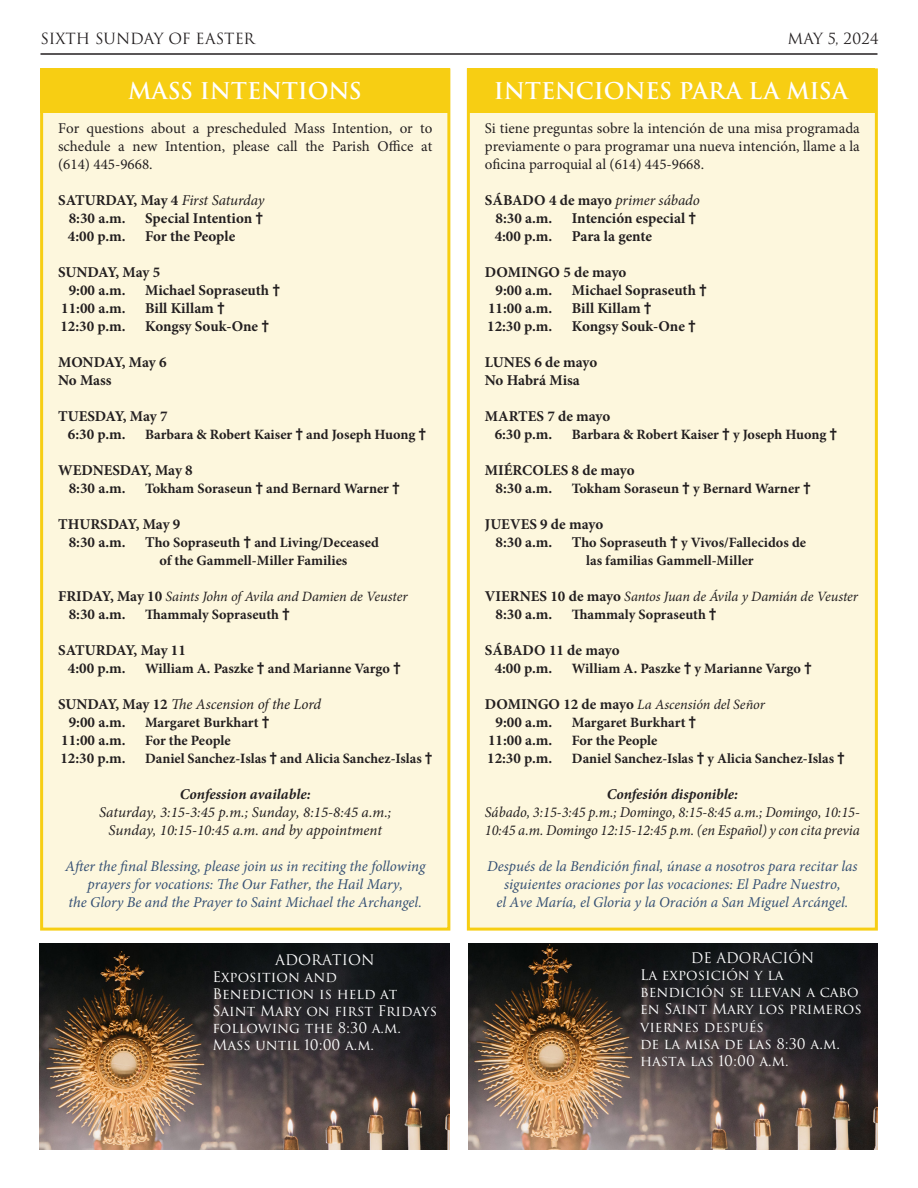
<style>
.page{position:relative;width:918px;height:1188px;background:#fff}
.page>*{position:absolute;margin:0;border:0;box-sizing:border-box;transform-origin:0 0}
.t1{font:600 22.5px "Trajan Pro 3";color:#fff}
.t2{font:700 15px "Minion Pro";color:#231f20}
.t3{font:italic 15px/18px "Minion Pro";color:#355074;text-align:center}
.t4{font:15px/18px "Minion Pro";color:#231f20;text-align:justify}
.t5{font:italic 15px "Minion Pro";color:#231f20}
.t6{font:italic 15px/18px "Minion Pro";color:#231f20;scale:.96 1}
.t7{font:italic 700 15px "Minion Pro";color:#231f20}
.t8{font:15px "Trajan Pro 3";color:#231f20}
.t9{font:700 14.25px "Minion Pro";color:#231f20}
.t10{font:14.25px/17.1px "Trajan Pro 3";color:#fff}
.t11{font:italic 14.25px "Minion Pro";letter-spacing:-.005em;color:#231f20}
.s1{font-weight:400;font-style:italic}
.s2{font-family:"Source Sans Pro"}
.s3{font-family:"Source Sans Pro";font-size:15px}
.s4{font-size:15px}
.s5{font-weight:700;font-style:normal;font-size:15px}
.s6{font-weight:700;font-style:normal}
</style>
<div class="page">
<hr style="left:40px;top:53px;width:838px;height:2px;background:#231f20">
<div style="left:468px;top:70px;width:408px;height:859px;background:#fdf7dd"></div>
<div style="left:467px;top:68px;width:411px;height:863px;border:3px solid #f7ce13"></div>
<div style="left:467px;top:68px;width:408px;height:45px;background:#f7ce13"></div>
<div style="left:42px;top:70px;width:407px;height:859px;background:#fdf7dd"></div>
<div style="left:40px;top:68px;width:410px;height:863px;border:3px solid #f7ce13"></div>
<div style="left:40px;top:68px;width:410px;height:45px;background:#f7ce13"></div>
<img style="left:468px;top:943px;width:410px;height:206px">
<img style="left:40px;top:943px;width:409px;height:206px">
<p class="t8" style="left:40px;top:28px;width:216px">SIXTH SUNDAY OF EASTER</p>
<p class="t8" style="left:787px;top:28px;width:93px">MAY 5, 2024</p>
<p class="t1" style="left:128px;top:75px;width:235px">MASS INTENTIONS</p>
<p class="t4" style="left:58px;top:120px;width:376px">For questions about a prescheduled Mass Intention, or to schedule a new Intention, please call the Parish Office at (614) 445-9668.</p>
<p class="t2" style="left:58px;top:190px;width:208px">SATURDAY, May 4 <span class="s1">First Saturday</span></p>
<p class="t2" style="left:69px;top:208px;width:58px">8:30 a.m.</p>
<p class="t2" style="left:145px;top:208px;width:120px">Special Intention <span class="s2">†</span></p>
<p class="t2" style="left:68px;top:226px;width:59px">4:00 p.m.</p>
<p class="t2" style="left:145px;top:226px;width:92px">For the People</p>
<p class="t2" style="left:58px;top:262px;width:104px">SUNDAY, May 5</p>
<p class="t2" style="left:69px;top:280px;width:58px">9:00 a.m.</p>
<p class="t2" style="left:145px;top:280px;width:137px">Michael Sopraseuth <span class="s2">†</span></p>
<p class="t2" style="left:61px;top:298px;width:66px">11:00 a.m.</p>
<p class="t2" style="left:145px;top:298px;width:81px">Bill Killam <span class="s2">†</span></p>
<p class="t2" style="left:60px;top:316px;width:67px">12:30 p.m.</p>
<p class="t2" style="left:145px;top:316px;width:126px">Kongsy Souk-One <span class="s2">†</span></p>
<p class="t2" style="left:58px;top:352px;width:110px">MONDAY, May 6</p>
<p class="t2" style="left:58px;top:370px;width:55px">No Mass</p>
<p class="t2" style="left:58px;top:406px;width:111px">TUESDAY, May 7</p>
<p class="t2" style="left:68px;top:424px;width:59px">6:30 p.m.</p>
<p class="t9" style="left:145px;top:425px;width:283px">Barbara &amp; Robert Kaiser <span class="s3">†</span> and Joseph Huong <span class="s3">†</span></p>
<p class="t2" style="left:58px;top:460px;width:136px">WEDNESDAY, May 8</p>
<p class="t2" style="left:69px;top:478px;width:58px">8:30 a.m.</p>
<p class="t9" style="left:145px;top:479px;width:256px">Tokham Soraseun <span class="s3">†</span> and Bernard Warner <span class="s3">†</span></p>
<p class="t2" style="left:58px;top:514px;width:124px">THURSDAY, May 9</p>
<p class="t2" style="left:69px;top:532px;width:58px">8:30 a.m.</p>
<p class="t9" style="left:145px;top:533px;width:235px"><span class="s4">T</span>ho Sopraseuth <span class="s3">†</span> and Living/Deceased</p>
<p class="t9" style="left:159px;top:551px;width:190px">of the Gammell-Miller Families</p>
<p class="t11" style="left:58px;top:587px;width:351px"><span class="s5">FRIDAY, May 10</span> Saints John of Avila and Damien de Veuster</p>
<p class="t2" style="left:69px;top:604px;width:58px">8:30 a.m.</p>
<p class="t9" style="left:145px;top:605px;width:146px">Thammaly Sopraseuth <span class="s3">†</span></p>
<p class="t2" style="left:58px;top:640px;width:129px">SATURDAY, May 11</p>
<p class="t2" style="left:68px;top:658px;width:59px">4:00 p.m.</p>
<p class="t9" style="left:145px;top:659px;width:257px">William A. Paszke <span class="s3">†</span> and Marianne Vargo <span class="s3">†</span></p>
<p class="t5" style="left:58px;top:694px;width:265px"><span class="s6">SUNDAY, May 12</span> The Ascension of the Lord</p>
<p class="t2" style="left:69px;top:712px;width:58px">9:00 a.m.</p>
<p class="t9" style="left:145px;top:713px;width:126px">Margaret Burkhart <span class="s3">†</span></p>
<p class="t2" style="left:61px;top:730px;width:66px">11:00 a.m.</p>
<p class="t9" style="left:145px;top:731px;width:87px">For the People</p>
<p class="t2" style="left:60px;top:748px;width:67px">12:30 p.m.</p>
<p class="t9" style="left:145px;top:749px;width:289px">Daniel Sanchez-Islas <span class="s3">†</span> and Alicia Sanchez-Islas <span class="s3">†</span></p>
<p class="t7" style="left:180px;top:784px;width:132px">Confession available:</p>
<p class="t5" style="left:99px;top:802px;width:294px">Saturday, 3:15-3:45 p.m.; Sunday, 8:15-8:45 a.m.;</p>
<p class="t5" style="left:108px;top:820px;width:275px">Sunday, 10:15-10:45 a.m. and by appointment</p>
<p class="t3" style="left:65px;top:857px;width:362px">After the final Blessing, please join us in reciting the following prayers for vocations: The Our Father, the Hail Mary,<br>the Glory Be and the Prayer to Saint Michael the Archangel.</p>
<p class="t10" style="left:275px;top:952px;width:101px">ADORATION</p>
<p class="t10" style="left:212px;top:969px;width:226px">Exposition and<br>Benediction is held at<br>Saint Mary on first Fridays following the 8:30 a.m.<br>Mass until 10:00 a.m.</p>
<p class="t1" style="left:494px;top:75px;width:356px">INTENCIONES PARA LA MISA</p>
<p class="t4" style="left:485px;top:120px;width:377px">Si tiene preguntas sobre la intención de una misa programada previamente o para programar una nueva intención, llame a la oficina parroquial al (614) 445-9668.</p>
<p class="t2" style="left:485px;top:190px;width:216px">SÁBADO 4 de mayo <span class="s1">primer sábado</span></p>
<p class="t2" style="left:496px;top:208px;width:58px">8:30 a.m.</p>
<p class="t2" style="left:572px;top:208px;width:126px">Intención especial <span class="s2">†</span></p>
<p class="t2" style="left:495px;top:226px;width:59px">4:00 p.m.</p>
<p class="t2" style="left:572px;top:226px;width:82px">Para la gente</p>
<p class="t2" style="left:485px;top:262px;width:143px">DOMINGO 5 de mayo</p>
<p class="t2" style="left:496px;top:280px;width:58px">9:00 a.m.</p>
<p class="t2" style="left:572px;top:280px;width:137px">Michael Sopraseuth <span class="s2">†</span></p>
<p class="t2" style="left:488px;top:298px;width:66px">11:00 a.m.</p>
<p class="t2" style="left:572px;top:298px;width:81px">Bill Killam <span class="s2">†</span></p>
<p class="t2" style="left:487px;top:316px;width:67px">12:30 p.m.</p>
<p class="t2" style="left:572px;top:316px;width:126px">Kongsy Souk-One <span class="s2">†</span></p>
<p class="t2" style="left:485px;top:352px;width:114px">LUNES 6 de mayo</p>
<p class="t2" style="left:485px;top:370px;width:97px">No Habrá Misa</p>
<p class="t2" style="left:485px;top:406px;width:127px">MARTES 7 de mayo</p>
<p class="t2" style="left:495px;top:424px;width:59px">6:30 p.m.</p>
<p class="t9" style="left:572px;top:425px;width:267px">Barbara &amp; Robert Kaiser <span class="s3">†</span> y Joseph Huong <span class="s3">†</span></p>
<p class="t2" style="left:485px;top:460px;width:151px">MIÉRCOLES 8 de mayo</p>
<p class="t2" style="left:496px;top:478px;width:58px">8:30 a.m.</p>
<p class="t9" style="left:572px;top:479px;width:240px">Tokham Soraseun <span class="s3">†</span> y Bernard Warner <span class="s3">†</span></p>
<p class="t2" style="left:485px;top:514px;width:120px">JUEVES 9 de mayo</p>
<p class="t2" style="left:496px;top:532px;width:58px">8:30 a.m.</p>
<p class="t9" style="left:572px;top:533px;width:236px"><span class="s4">T</span>ho Sopraseuth <span class="s3">†</span> y Vivos/Fallecidos de</p>
<p class="t9" style="left:586px;top:551px;width:169px">las familias Gammell-Miller</p>
<p class="t11" style="left:485px;top:587px;width:375px"><span class="s5">VIERNES 10 de mayo</span> Santos Juan de Ávila y Damián de Veuster</p>
<p class="t2" style="left:496px;top:604px;width:58px">8:30 a.m.</p>
<p class="t9" style="left:572px;top:605px;width:146px">Thammaly Sopraseuth <span class="s3">†</span></p>
<p class="t2" style="left:485px;top:640px;width:136px">SÁBADO 11 de mayo</p>
<p class="t2" style="left:495px;top:658px;width:59px">4:00 p.m.</p>
<p class="t9" style="left:572px;top:659px;width:241px">William A. Paszke <span class="s3">†</span> y Marianne Vargo <span class="s3">†</span></p>
<p class="t11" style="left:485px;top:695px;width:282px"><span class="s5">DOMINGO 12 de mayo</span> La Ascensión del Señor</p>
<p class="t2" style="left:496px;top:712px;width:58px">9:00 a.m.</p>
<p class="t9" style="left:572px;top:713px;width:126px">Margaret Burkhart <span class="s3">†</span></p>
<p class="t2" style="left:488px;top:730px;width:66px">11:00 a.m.</p>
<p class="t9" style="left:572px;top:731px;width:87px">For the People</p>
<p class="t2" style="left:487px;top:748px;width:67px">12:30 p.m.</p>
<p class="t9" style="left:572px;top:749px;width:274px">Daniel Sanchez-Islas <span class="s3">†</span> y Alicia Sanchez-Islas <span class="s3">†</span></p>
<p class="t7" style="left:607px;top:784px;width:133px">Confesión disponible:</p>
<p class="t6" style="left:485px;top:803px;width:392px">Sábado, 3:15-3:45 p.m.; Domingo, 8:15-8:45 a.m.; Domingo, 10:15-<br>10:45 a.m. Domingo 12:15-12:45 p.m. (en Español) y con cita previa</p>
<p class="t3" style="left:487px;top:857px;width:372px">Después de la Bendición final, únase a nosotros para recitar las siguientes oraciones por las vocaciones: El Padre Nuestro,<br>el Ave María, el Gloria y la Oración a San Miguel Arcángel.</p>
<p class="t10" style="left:691px;top:950px;width:125px">DE ADORACIÓN</p>
<p class="t10" style="left:640px;top:967px;width:223px">La exposición y la bendición se llevan a cabo en Saint Mary los primeros viernes después<br>de la misa de las 8:30 a.m. hasta las 10:00 a.m.</p>
</div>
